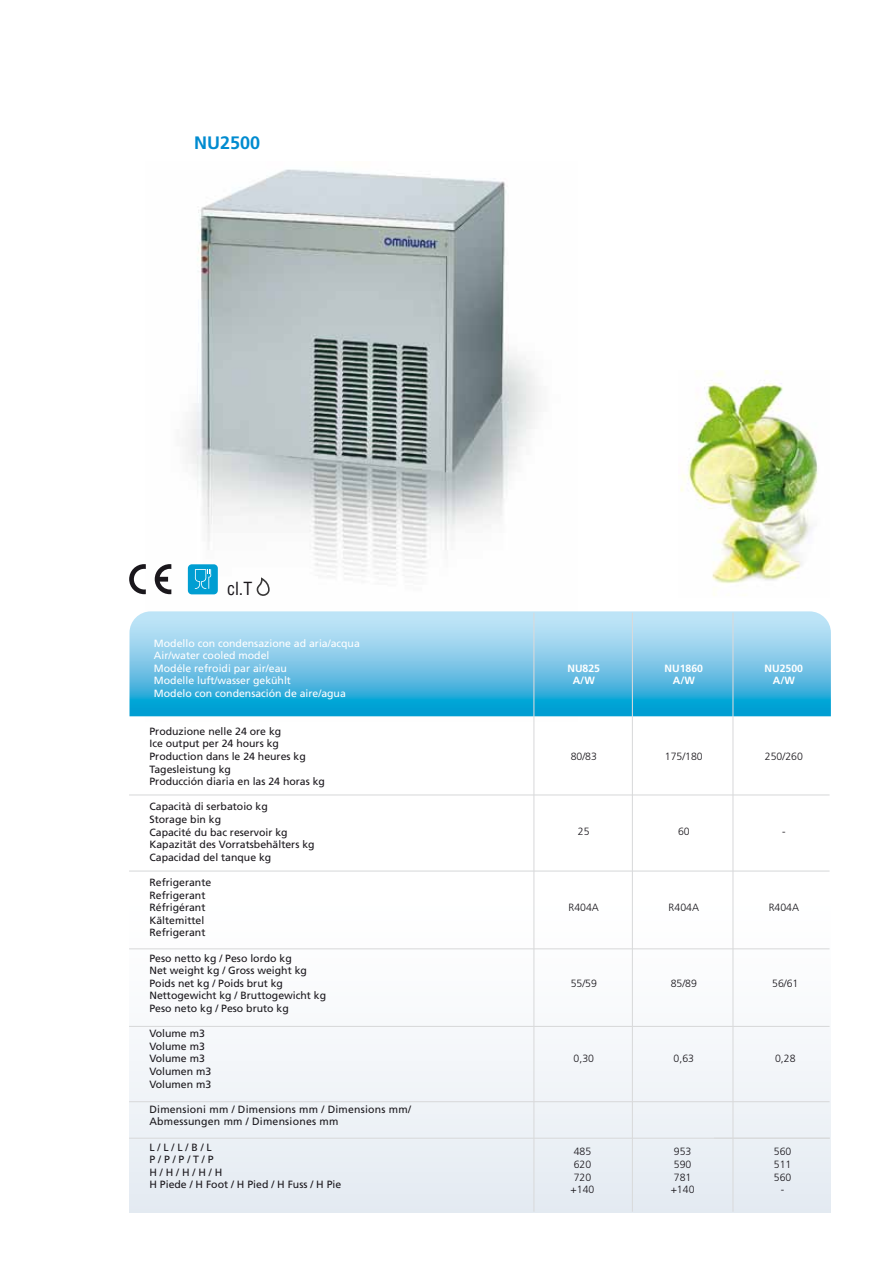
<style>
.page{position:relative;width:893px;height:1263px;background:#fff}
.page>*{position:absolute;margin:0;border:0;box-sizing:border-box;transform-origin:0 0}
.t1{font:700 18px "Frutiger";color:#008bd0}
.t2{font:condensed 17.7px "Helvetica";color:#1a171c}
.t3{font:10.5px/12.6px "Frutiger";color:#1a171c}
.t4{font:10.5px/12.6px "Frutiger";color:#fff}
.t5{font:300 10.5px/12.6px "Frutiger";color:#1a171c;text-align:center}
.t6{font:10.5px/12.6px "Frutiger";letter-spacing:.02em;color:#1a171c}
.t7{font:700 10.5px/12.6px "Frutiger";color:#fff;text-align:center}
</style>
<div class="page">
<img style="left:680px;top:371px;width:138px;height:224px">
<div style="left:129px;top:716px;width:701px;height:497px;background:linear-gradient(to bottom,#fff,#e9eff4)"></div>
<img style="left:145px;top:169px;width:433px;height:553px">
<svg style="left:129px;top:611px;width:702px;height:105px;background:#70c4e6"></svg>
<hr style="left:533px;top:613px;width:1px;height:599px;background:#d9dadb">
<hr style="left:632px;top:613px;width:1px;height:599px;background:#d9dadb">
<hr style="left:732px;top:613px;width:1px;height:599px;background:#d9dadb">
<hr style="left:129px;top:794px;width:700px;height:1px;background:#d9dadb">
<hr style="left:129px;top:870px;width:700px;height:1px;background:#d9dadb">
<hr style="left:129px;top:948px;width:700px;height:1px;background:#d9dadb">
<hr style="left:129px;top:1026px;width:700px;height:1px;background:#d9dadb">
<hr style="left:129px;top:1101px;width:700px;height:1px;background:#d9dadb">
<hr style="left:129px;top:1138px;width:700px;height:1px;background:#d9dadb">
<hr style="left:714px;top:1138px;width:116px;height:1px;background:#d9dadb">
<div style="left:188px;top:564px;width:30px;height:30px;background:#009ed2;border-radius:4px"></div>
<svg style="left:195px;top:569px;width:16px;height:20px"></svg>
<svg style="left:129px;top:564px;width:17px;height:30px"></svg>
<svg style="left:155px;top:564px;width:16px;height:30px"></svg>
<svg style="left:256px;top:576px;width:14px;height:20px"></svg>
<h1 class="t1" style="left:194px;top:133px;width:68px">NU2500</h1>
<h2 class="t2" style="left:227px;top:577px;width:26px">cl.T</h2>
<p class="t4" style="left:154px;top:637px;width:207px">Modello con condensazione ad aria/acqua<br>Air/water cooled model<br>Modéle refroidi par air/eau<br>Modelle luft/wasser gekühlt<br>Modelo con condensación de aire/agua</p>
<p class="t3" style="left:149px;top:725px;width:177px">Produzione nelle 24 ore kg<br>Ice output per 24 hours kg<br>Production dans le 24 heures kg<br>Tagesleistung kg<br>Producción diaria en las 24 horas kg</p>
<p class="t3" style="left:149px;top:800px;width:167px">Capacità di serbatoio kg<br>Storage bin kg<br>Capacité du bac reservoir kg<br>Kapazität des Vorratsbehälters kg<br>Capacidad del tanque kg</p>
<p class="t3" style="left:149px;top:876px;width:63px">Refrigerante<br>Refrigerant<br>Réfrigérant<br>Kältemittel<br>Refrigerant</p>
<p class="t3" style="left:149px;top:952px;width:178px">Peso netto kg / Peso lordo kg<br>Net weight kg / Gross weight kg<br>Poids net kg / Poids brut kg<br>Nettogewicht kg / Bruttogewicht kg<br>Peso neto kg / Peso bruto kg</p>
<p class="t3" style="left:149px;top:1027px;width:63px">Volume m3<br>Volume m3<br>Volume m3<br>Volumen m3<br>Volumen m3</p>
<p class="t6" style="left:149px;top:1103px;width:263px">Dimensioni mm / Dimensions mm / Dimensions mm/<br>Abmessungen mm / Dimensiones mm</p>
<p class="t3" style="left:149px;top:1141px;width:193px">L / L / L / B / L<br>P / P / P / T / P<br>H / H / H / H / H<br>H Piede / H Foot / H Pied / H Fuss / H Pie</p>
<p class="t7" style="left:567px;top:662px;width:34px">NU825<br>A/W</p>
<p class="t7" style="left:665px;top:662px;width:40px">NU1860<br>A/W</p>
<p class="t7" style="left:765px;top:662px;width:40px">NU2500<br>A/W</p>
<p class="t5" style="left:571px;top:750px;width:28px">80/83</p>
<p class="t5" style="left:665px;top:750px;width:39px">175/180</p>
<p class="t5" style="left:765px;top:750px;width:39px">250/260</p>
<p class="t5" style="left:578px;top:826px;width:13px">25</p>
<p class="t5" style="left:678px;top:826px;width:13px">60</p>
<p class="t5" style="left:782px;top:826px;width:5px">-</p>
<p class="t5" style="left:569px;top:901px;width:32px">R404A</p>
<p class="t5" style="left:669px;top:901px;width:32px">R404A</p>
<p class="t5" style="left:769px;top:901px;width:32px">R404A</p>
<p class="t5" style="left:571px;top:977px;width:28px">55/59</p>
<p class="t5" style="left:671px;top:977px;width:28px">85/89</p>
<p class="t5" style="left:772px;top:977px;width:28px">56/61</p>
<p class="t5" style="left:574px;top:1052px;width:22px">0,30</p>
<p class="t5" style="left:674px;top:1052px;width:22px">0,63</p>
<p class="t5" style="left:775px;top:1052px;width:22px">0,28</p>
<p class="t5" style="left:571px;top:1145px;width:25px">485<br>620<br>720 +140</p>
<p class="t5" style="left:671px;top:1145px;width:25px">953<br>590<br>781 +140</p>
<p class="t5" style="left:774px;top:1145px;width:19px">560<br>511<br>560 -</p>
</div>
